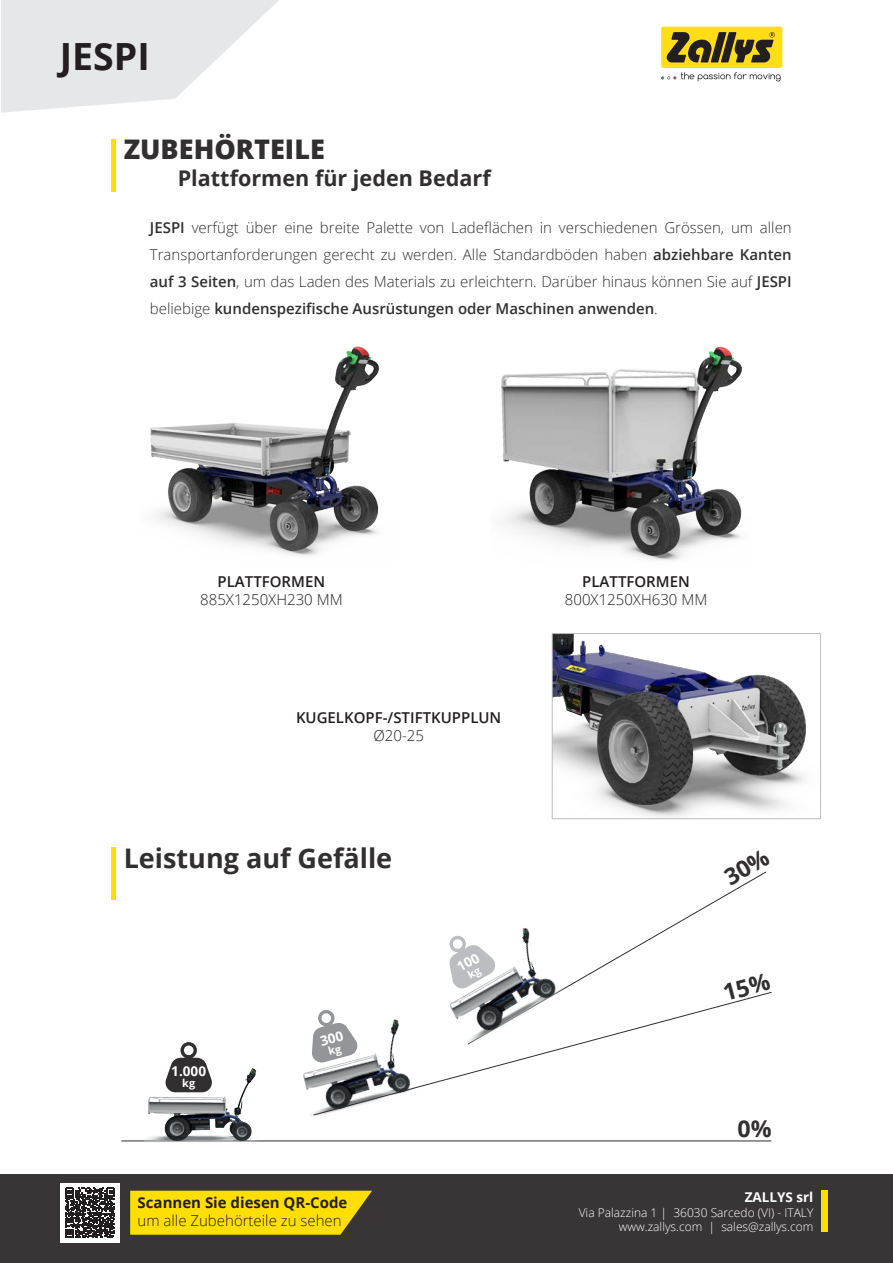
<style>
.page{position:relative;width:893px;height:1263px;background:#fff}
.page>*{position:absolute;margin:0;border:0;box-sizing:border-box;transform-origin:0 0}
.t1{font:700 37.5px "Open Sans";color:#231f20}
.t2{font:700 27px "Open Sans";color:#312f30}
.t3{font:800 27px "Open Sans";color:#312f30}
.t4{font:700 23.25px "Open Sans";color:#312f30}
.t5{font:700 21.6px "Open Sans";color:#312f30}
.t6{font:300 15px/27px "Open Sans";color:#312f30;text-align:justify}
.t7{font:300 15px "Open Sans";color:#231f20}
.t8{font:600 15px "Open Sans";color:#231f20}
.t9{font:700 15px "Open Sans";color:#231f20}
.t10{font:700 13.5px "Open Sans";color:#fff}
.t11{font:300 12px "Open Sans";color:#fff}
.t12{font:700 10.8px "Open Sans";color:#fff}
.s1{font-weight:600}
</style>
<div class="page">
<img style="left:554px;top:635px;width:252px;height:182px">
<div style="left:552px;top:633px;width:269px;height:186px;border:1px solid #bcbdc0"></div>
<div style="left:0;top:1175px;width:893px;height:88px;background:#393536"></div>
<div style="left:821px;top:1189px;width:6px;height:42px;background:#ffdf01"></div>
<div style="left:111px;top:847px;width:5px;height:53px;background:#ffdf01"></div>
<div style="left:111px;top:139px;width:5px;height:52px;background:#ffdf01"></div>
<svg style="left:661px;top:72px;width:120px;height:9px"></svg>
<div style="left:661px;top:27px;width:121px;height:41px;background:#ffdd17;border-radius:2px"></div>
<svg style="left:667px;top:32px;width:108px;height:31px"></svg>
<svg style="left:1px;top:0;width:278px;height:113px"></svg>
<img style="left:150px;top:346px;width:229px;height:210px">
<img style="left:501px;top:346px;width:241px;height:215px">
<hr style="left:122px;top:1141px;width:649px;height:1px;background:#312f30">
<svg style="left:574px;top:886px;width:169px;height:98px"></svg>
<img style="left:145px;top:1068px;width:113px;height:74px">
<img style="left:303px;top:1070px;width:17px;height:46px">
<img style="left:471px;top:927px;width:103px;height:65px">
<svg style="left:165px;top:1042px;width:47px;height:50px"></svg>
<svg style="left:313px;top:992px;width:459px;height:123px"></svg>
<div style="left:60px;top:1183px;width:60px;height:59px;background:#fff"></div>
<svg style="left:130px;top:1191px;width:242px;height:44px;background:#f0d204"></svg>
<svg style="left:65px;top:1188px;width:50px;height:49px"></svg>
<svg style="left:312px;top:1009px;width:46px;height:54px"></svg>
<svg style="left:449px;top:935px;width:46px;height:54px"></svg>
<svg style="left:723px;top:973px;width:48px;height:28px"></svg>
<svg style="left:741px;top:871px;width:25px;height:15px"></svg>
<p class="t1" style="left:60px;top:30px;width:92px">JESPI</p>
<p class="t3" style="left:124px;top:129px;width:203px">ZUBEHÖRTEILE</p>
<p class="t5" style="left:178px;top:163px;width:315px">Plattformen für jeden Bedarf</p>
<p class="t6" style="left:150px;top:214px;width:643px"><span class="s1">JESPI</span> verfügt über eine breite Palette von Ladeflächen in verschiedenen Grössen, um allen Transportanforderungen gerecht zu werden. Alle Standardböden haben <span class="s1">abziehbare Kanten auf 3 Seiten</span>, um das Laden des Materials zu erleichtern. Darüber hinaus können Sie auf <span class="s1">JESPI </span>beliebige <span class="s1">kundenspezifische Ausrüstungen oder Maschinen anwenden</span>.</p>
<p class="t8" style="left:218px;top:571px;width:109px">PLATTFORMEN</p>
<p class="t7" style="left:200px;top:589px;width:144px">885X1250XH230 MM</p>
<p class="t8" style="left:296px;top:707px;width:207px">KUGELKOPF-/STIFTKUPPLUN</p>
<p class="t7" style="left:373px;top:725px;width:52px">Ø20-25</p>
<p class="t2" style="left:124px;top:839px;width:270px">Leistung auf Gefälle</p>
<p class="t8" style="left:582px;top:571px;width:109px">PLATTFORMEN</p>
<p class="t7" style="left:565px;top:589px;width:144px">800X1250XH630 MM</p>
<p class="t10" style="left:171px;top:1062px;width:36px">1.000</p>
<p class="t12" style="left:182px;top:1075px;width:14px">kg</p>
<p class="t9" style="left:138px;top:1192px;width:211px">Scannen Sie diesen QR-Code</p>
<p class="t7" style="left:138px;top:1210px;width:205px">um alle Zubehörteile zu sehen</p>
<p class="t4" style="left:737px;top:1112px;width:36px">0%</p>
<p class="t10" style="left:745px;top:1188px;width:70px">ZALLYS srl</p>
<p class="t11" style="left:579px;top:1204px;width:236px">Via Palazzina 1 | 36030 Sarcedo (VI) - ITALY</p>
<p class="t11" style="left:619px;top:1218px;width:196px">www.zallys.com | sales@zallys.com</p>
</div>
